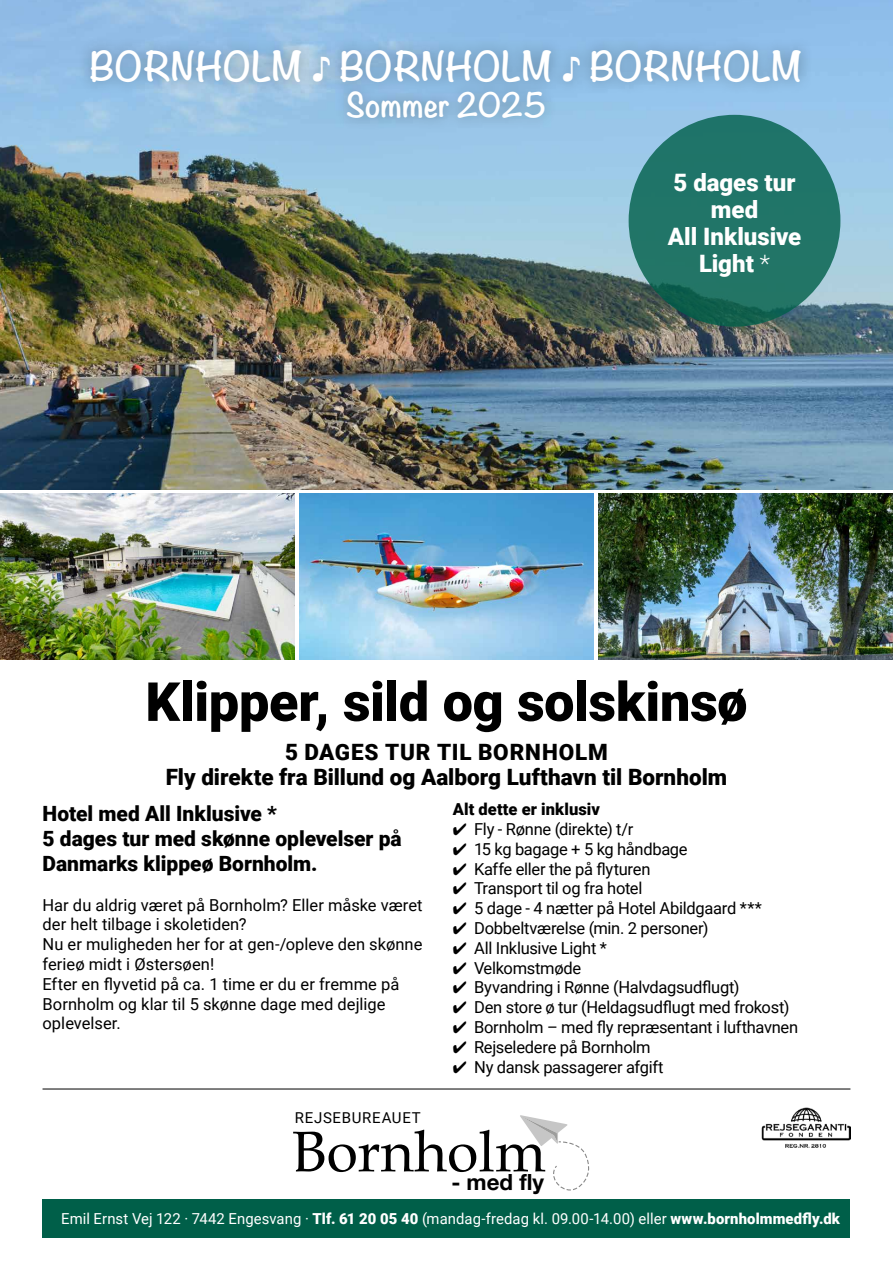
<style>
.page{position:relative;width:893px;height:1263px;background:#fff}
.page>*{position:absolute;margin:0;border:0;box-sizing:border-box;transform-origin:0 0}
.t1{font:900 54px "Roboto";letter-spacing:-.005em;color:#000}
.t2{font:700 36px "Noteworthy";letter-spacing:-.005em;color:#fff}
.t3{font:700 30px "Noteworthy";letter-spacing:.005em;color:#fff}
.t4{font:900 24px/27px "Roboto";color:#fff;text-align:center}
.t5{font:900 22.5px/25.5px "Roboto";color:#000;text-align:center}
.t6{font:700 22.2px "Helvetica Neue";color:#000}
.t7{font:900 21px/25.2px "Roboto";color:#000}
.t8{font:16.5px "Roboto";letter-spacing:-.015em;color:#000}
.t9{font:16.5px/19.8px "Roboto";letter-spacing:.005em;color:#000}
.t10{font:900 16.5px "Roboto";letter-spacing:.005em;color:#000}
.t11{font:15.15px "Roboto";letter-spacing:.005em;color:#fff}
.t12{font:15px "Roboto";letter-spacing:.05em;color:#000}
.s1{font-family:"Times New Roman";font-weight:400}
.s2{font-weight:300}
.s3{font-weight:900}
</style>
<div class="page">
<img style="left:0;top:0;width:893px;height:489px">
<img style="left:0;top:493px;width:295px;height:166px">
<img style="left:299px;top:493px;width:295px;height:166px">
<img style="left:598px;top:493px;width:295px;height:166px">
<div style="left:77px;top:37px;width:736px;height:94px;background:#000;opacity:.3"></div>
<svg style="left:629px;top:115px;width:211px;height:212px;background:#1f7265"></svg>
<svg style="left:293px;top:1115px;width:296px;height:76px"></svg>
<hr style="left:43px;top:1089px;width:807px;height:1px;background:#000">
<img style="left:761px;top:1107px;width:89px;height:40px">
<div style="left:43px;top:1199px;width:807px;height:38px;background:#005f49"></div>
<h2 class="t2" style="left:90px;top:34px;width:715px">BORNHOLM <span class="s1">♪</span> BORNHOLM <span class="s1">♪</span> BORNHOLM</h2>
<h3 class="t3" style="left:346px;top:78px;width:202px">Sommer 2025</h3>
<h3 class="t4" style="left:668px;top:168px;width:135px">5 dages tur med<br>All Inklusive<br>Light <span class="s2">*</span></h3>
<h1 class="t1" style="left:145px;top:664px;width:604px">Klipper, sild og solskinsø</h1>
<h3 class="t5" style="left:166px;top:738px;width:563px">5 DAGES TUR TIL BORNHOLM<br>Fly direkte fra Billund og Aalborg Lufthavn til Bornholm</h3>
<p class="t7" style="left:43px;top:800px;width:361px">Hotel med All Inklusive *<br>5 dages tur med skønne oplevelser på<br>Danmarks klippeø Bornholm.</p>
<p class="t9" style="left:43px;top:894px;width:382px">Har du aldrig været på Bornholm? Eller måske været der helt tilbage i skoletiden?<br>Nu er muligheden her for at gen-/opleve den skønne ferieø midt i Østersøen!<br>Efter en flyvetid på ca. 1 time er du er fremme på Bornholm og klar til 5 skønne dage med dejlige oplevelser.</p>
<p class="t10" style="left:453px;top:798px;width:149px">Alt dette er inklusiv</p>
<p class="t8" style="left:453px;top:817px;width:182px">✔ Fly - Rønne (direkte) t/r</p>
<p class="t8" style="left:453px;top:837px;width:236px">✔ 15 kg bagage + 5 kg håndbage</p>
<p class="t8" style="left:453px;top:857px;width:199px">✔ Kaffe eller the på flyturen</p>
<p class="t8" style="left:453px;top:877px;width:191px">✔ Transport til og fra hotel</p>
<p class="t8" style="left:453px;top:897px;width:311px">✔ 5 dage - 4 nætter på Hotel Abildgaard ***</p>
<p class="t8" style="left:453px;top:916px;width:257px">✔ Dobbeltværelse (min. 2 personer)</p>
<p class="t8" style="left:453px;top:936px;width:156px">✔ All Inklusive Light *</p>
<p class="t8" style="left:453px;top:956px;width:130px">✔ Velkomstmøde</p>
<p class="t8" style="left:453px;top:976px;width:288px">✔ Byvandring i Rønne (Halvdagsudflugt)</p>
<p class="t8" style="left:453px;top:996px;width:338px">✔ Den store ø tur (Heldagsudflugt med frokost)</p>
<p class="t8" style="left:453px;top:1015px;width:347px">✔ Bornholm – med fly repræsentant i lufthavnen</p>
<p class="t8" style="left:453px;top:1035px;width:199px">✔ Rejseledere på Bornholm</p>
<p class="t8" style="left:453px;top:1055px;width:212px">✔ Ny dansk passagerer afgift</p>
<p class="t12" style="left:295px;top:1107px;width:128px">REJSEBUREAUET</p>
<h3 class="t6" style="left:451px;top:1165px;width:94px">- med fly</h3>
<p class="t11" style="left:61px;top:1208px;width:780px">Emil Ernst Vej 122 · 7442 Engesvang · <span class="s3">Tlf. 61 20 05 40</span> (mandag-fredag kl. 09.00-14.00) eller <span class="s3">www.bornholmmedfly.dk</span></p>
</div>
